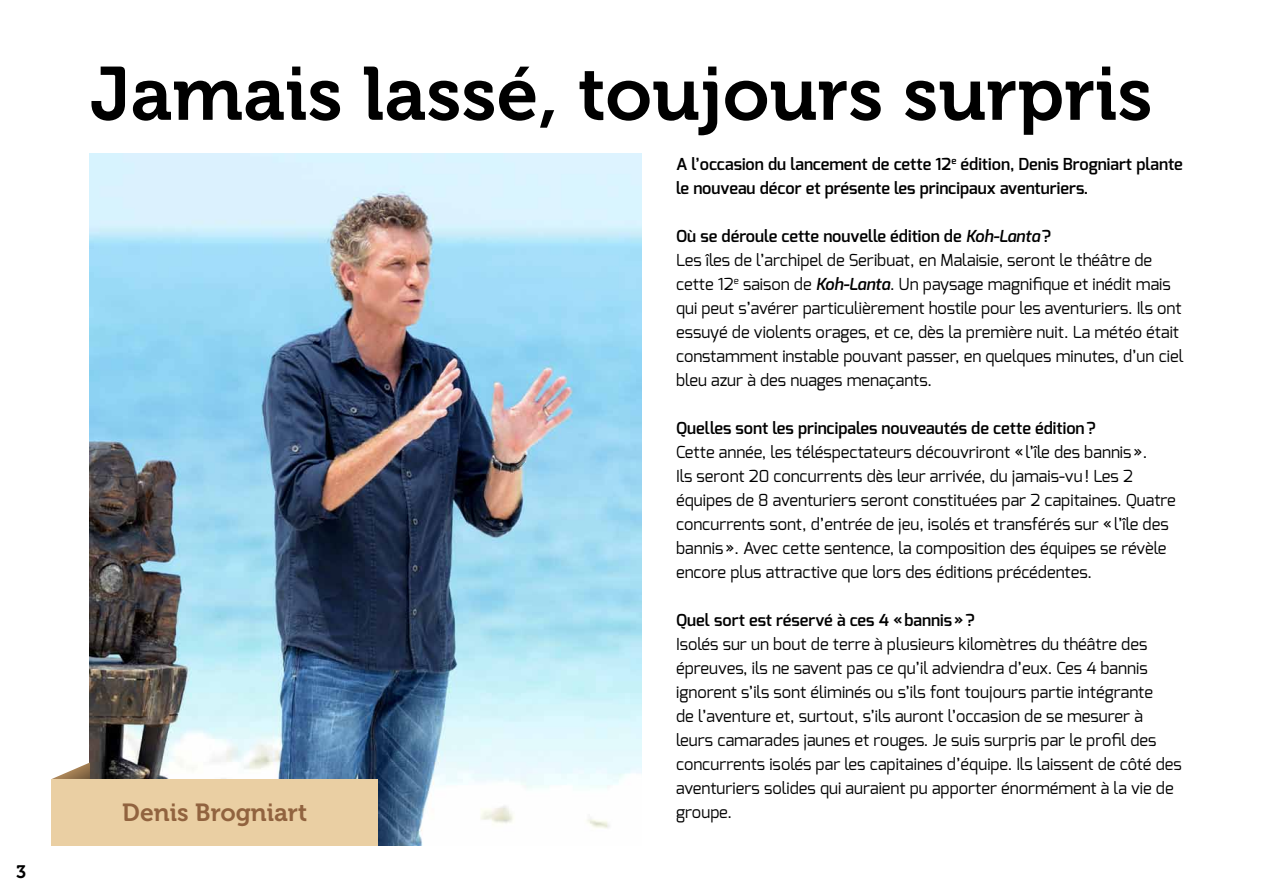
<style>
.page{position:relative;width:1263px;height:893px;background:#fff}
.page>*{position:absolute;margin:0;border:0;box-sizing:border-box;transform-origin:0 0}
.t1{font:75px "Museo 700";color:#000}
.t2{font:24.75px "Museo 700";color:#91633f}
.t3{font:18px "Museo 700";color:#000}
.t4{font:16.5px/24px "Exo";color:#000}
.t5{font:600 16.5px/24px "Exo";color:#000}
.s1{font-weight:600}
.s2{font-weight:600;font-style:italic}
</style>
<div class="page">
<img style="left:90px;top:153px;width:552px;height:692px">
<svg style="left:52px;top:762px;width:38px;height:17px"></svg>
<div style="left:52px;top:779px;width:326px;height:66px;background:#eacfa3"></div>
<p class="t3" style="left:16px;top:862px;width:12px">3</p>
<h1 class="t1" style="left:90px;top:52px;width:1064px">Jamais lassé, toujours surpris</h1>
<h2 class="t2" style="left:122px;top:799px;width:186px">Denis Brogniart</h2>
<p class="t5" style="left:676px;top:152px;width:508px">A l’occasion du lancement de cette 12<sup>e</sup> édition, Denis Brogniart plante le nouveau décor et présente les principaux aventuriers.</p>
<p class="t4" style="left:676px;top:224px;width:509px"><span class="s1">Où se déroule cette nouvelle édition de</span> <span class="s2">Koh-Lanta</span><span class="s1">?<br></span>Les îles de l’archipel de Seribuat, en Malaisie, seront le théâtre de cette 12<sup>e</sup> saison de <span class="s2">Koh-Lanta</span>. Un paysage magnifique et inédit mais qui peut s’avérer particulièrement hostile pour les aventuriers. Ils ont essuyé de violents orages, et ce, dès la première nuit. La météo était constamment instable pouvant passer, en quelques minutes, d’un ciel bleu azur à des nuages menaçants.</p>
<p class="t5" style="left:676px;top:416px;width:421px">Quelles sont les principales nouveautés de cette édition?</p>
<p class="t4" style="left:676px;top:440px;width:501px">Cette année, les téléspectateurs découvriront «l’île des bannis».<br>Ils seront 20 concurrents dès leur arrivée, du jamais-vu! Les 2 équipes de 8 aventuriers seront constituées par 2 capitaines. Quatre concurrents sont, d’entrée de jeu, isolés et transférés sur «l’île des bannis». Avec cette sentence, la composition des équipes se révèle encore plus attractive que lors des éditions précédentes.</p>
<p class="t5" style="left:676px;top:608px;width:300px">Quel sort est réservé à ces 4 «bannis»?</p>
<p class="t4" style="left:676px;top:632px;width:507px">Isolés sur un bout de terre à plusieurs kilomètres du théâtre des épreuves, ils ne savent pas ce qu’il adviendra d’eux. Ces 4 bannis ignorent s’ils sont éliminés ou s’ils font toujours partie intégrante<br>de l’aventure et, surtout, s’ils auront l’occasion de se mesurer à leurs camarades jaunes et rouges. Je suis surpris par le profil des concurrents isolés par les capitaines d’équipe. Ils laissent de côté des aventuriers solides qui auraient pu apporter énormément à la vie de groupe.</p>
</div>
